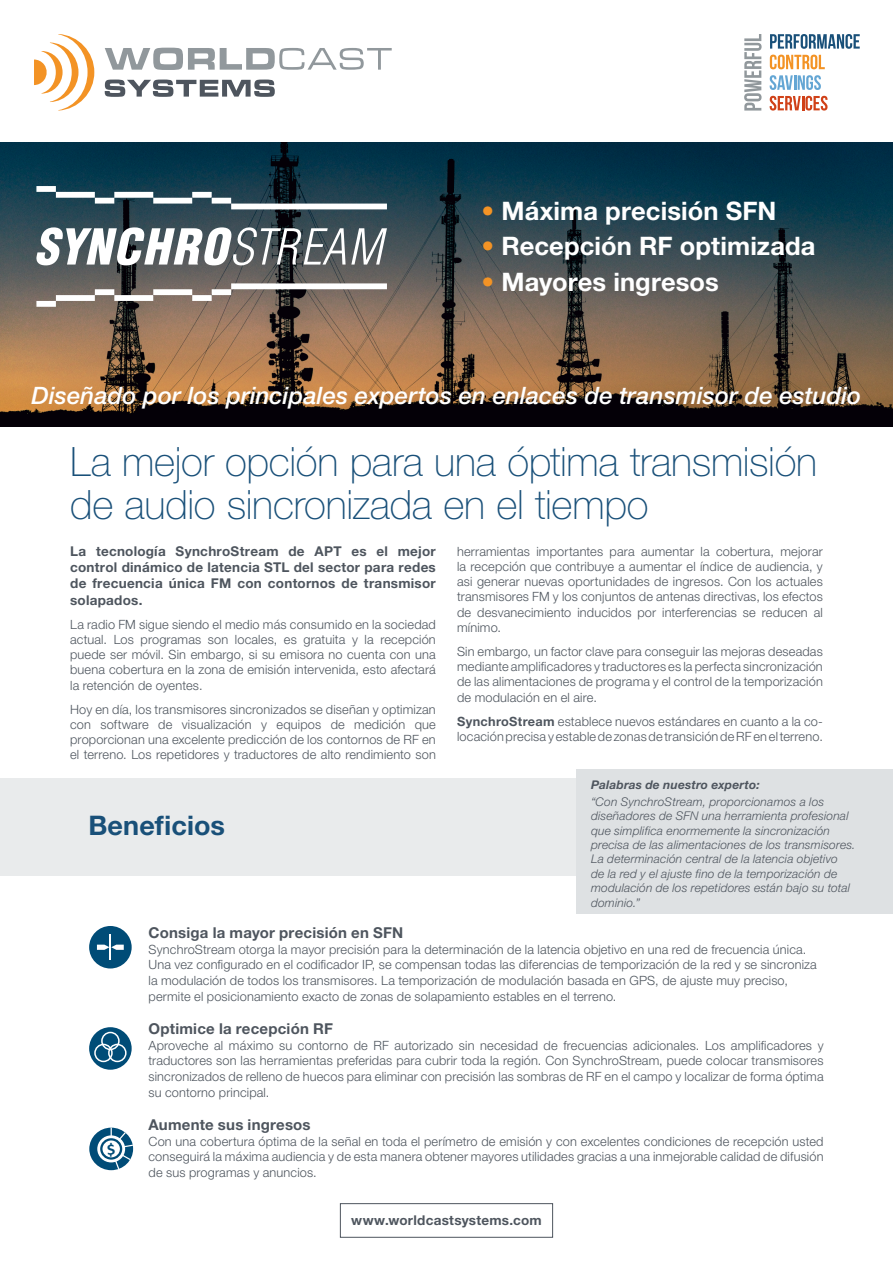
<style>
.page{position:relative;width:893px;height:1263px;background:#fff}
.page>*{position:absolute;margin:0;border:0;box-sizing:border-box;transform-origin:0 0}
.t1{font:100 40.5px/42px "Helvetica Neue LT Pro";letter-spacing:-.01em;color:#195079}
.t2{font:700 27px "Helvetica Neue LT Pro";letter-spacing:.005em;color:#195079}
.t3{font:700 25.5px "Helvetica Neue LT Pro";letter-spacing:.005em;color:#fff}
.t4{font:italic 500 24px "Helvetica Neue LT Pro";color:#fff}
.t5{font:700 15px "Helvetica Neue LT Pro";letter-spacing:.015em;color:#4e555e}
.t6{font:700 13.5px/16.2px "Helvetica Neue LT Pro";letter-spacing:.02em;color:#4e555e;text-align:justify}
.t7{font:300 12.75px/15.3px "Helvetica Neue LT Pro";letter-spacing:.015em;color:#4e555e;text-align:justify}
.t8{font:italic 300 12px/14.4px "Helvetica Neue LT Pro";letter-spacing:.015em;color:#4e555e}
.t9{font:italic 700 12px "Helvetica Neue LT Pro";letter-spacing:.01em;color:#4e555e}
.s1{color:#f39325}
.s2{font-weight:700}
</style>
<div class="page">
<div style="left:0;top:778px;width:893px;height:98px;background:#e9ebec"></div>
<svg style="left:105px;top:80px;width:170px;height:17px"></svg>
<svg style="left:105px;top:48px;width:287px;height:22px"></svg>
<svg style="left:34px;top:34px;width:60px;height:77px"></svg>
<svg style="left:770px;top:34px;width:90px;height:15px"></svg>
<svg style="left:770px;top:55px;width:55px;height:14px"></svg>
<svg style="left:770px;top:75px;width:51px;height:15px"></svg>
<svg style="left:770px;top:96px;width:57px;height:15px"></svg>
<svg style="left:744px;top:34px;width:18px;height:77px"></svg>
<svg style="left:340px;top:1203px;width:213px;height:35px"></svg>
<img style="left:0;top:143px;width:893px;height:283px">
<svg style="left:36px;top:186px;width:351px;height:121px"></svg>
<div style="left:89px;top:1027px;width:43px;height:43px;background:#004c77;border-radius:50%"></div>
<div style="left:94px;top:1044px;width:19px;height:18px;border:2px solid #fff;border-radius:50%"></div>
<div style="left:108px;top:1044px;width:19px;height:18px;border:2px solid #fff;border-radius:50%"></div>
<div style="left:101px;top:1032px;width:19px;height:18px;border:2px solid #fff;border-radius:50%"></div>
<div style="left:89px;top:1128px;width:44px;height:42px;background:#004c77;border-radius:50%"></div>
<svg style="left:98px;top:1136px;width:26px;height:26px"></svg>
<div style="left:97px;top:1135px;width:28px;height:27px;border:2px solid #fff;border-radius:50%"></div>
<div style="left:100px;top:1138px;width:22px;height:21px;border:2px solid #004c77;border-radius:50%"></div>
<div style="left:89px;top:926px;width:43px;height:42px;background:#004c77;border-radius:50%"></div>
<svg style="left:97px;top:934px;width:27px;height:26px"></svg>
<div style="left:576px;top:769px;width:317px;height:144px;background:#dee1e3"></div>
<svg style="left:107px;top:1128px;width:27px;height:42px"></svg>
<h3 class="t3" style="left:482px;top:195px;width:296px"><span class="s1">•</span> Máxima precisión SFN</h3>
<h3 class="t3" style="left:482px;top:231px;width:335px"><span class="s1">•</span> Recepción RF optimizada</h3>
<h3 class="t3" style="left:482px;top:266px;width:239px"><span class="s1">•</span> Mayores ingresos</h3>
<h3 class="t4" style="left:32px;top:381px;width:831px">Diseñado por los principales expertos en enlaces de transmisor de estudio</h3>
<h1 class="t1" style="left:70px;top:441px;width:749px">La mejor opción para una óptima transmisión de audio sincronizada en el tiempo</h1>
<p class="t6" style="left:70px;top:543px;width:367px">La tecnología SynchroStream de APT es el mejor control dinámico de latencia STL del sector para redes de frecuencia única FM con contornos de transmisor solapados.</p>
<p class="t7" style="left:70px;top:616px;width:367px">La radio FM sigue siendo el medio más consumido en la sociedad actual. Los programas son locales, es gratuita y la recepción puede ser móvil. Sin embargo, si su emisora no cuenta con una buena cobertura en la zona de emisión intervenida, esto afectará la retención de oyentes.</p>
<p class="t7" style="left:70px;top:701px;width:367px">Hoy en día, los transmisores sincronizados se diseñan y optimizan con software de visualización y equipos de medición que proporcionan una excelente predicción de los contornos de RF en el terreno. Los repetidores y traductores de alto rendimiento son</p>
<p class="t7" style="left:457px;top:543px;width:367px">herramientas importantes para aumentar la cobertura, mejorar la recepción que contribuye a aumentar el índice de audiencia, y asi generar nuevas oportunidades de ingresos. Con los actuales transmisores FM y los conjuntos de antenas directivas, los efectos de desvanecimiento inducidos por interferencias se reducen al mínimo.</p>
<p class="t7" style="left:457px;top:643px;width:367px">Sin embargo, un factor clave para conseguir las mejoras deseadas mediante amplificadores y traductores es la perfecta sincronización de las alimentaciones de programa y el control de la temporización de modulación en el aire.</p>
<p class="t7" style="left:457px;top:713px;width:367px"><span class="s2">SynchroStream</span> establece nuevos estándares en cuanto a la co&shy;locación precisa y estable de zonas de transición de RF en el terreno.</p>
<h2 class="t2" style="left:88px;top:808px;width:138px">Beneficios</h2>
<p class="t9" style="left:591px;top:777px;width:170px">Palabras de nuestro experto:</p>
<p class="t8" style="left:591px;top:794px;width:266px">“Con SynchroStream, proporcionamos a los diseñadores de SFN una herramienta profesional que simplifica enormemente la sincronización precisa de las alimentaciones de los transmisores.<br>La determinación central de la latencia objetivo<br>de la red y el ajuste fino de la temporización de modulación de los repetidores están bajo su total dominio.”</p>
<p class="t5" style="left:148px;top:923px;width:256px">Consiga la mayor precisión en SFN</p>
<p class="t7" style="left:148px;top:941px;width:670px;line-height:15.8px;text-align:left">SynchroStream otorga la mayor precisión para la determinación de la latencia objetivo en una red de frecuencia única.<br>Una vez configurado en el codificador IP, se compensan todas las diferencias de temporización de la red y se sincroniza la modulación de todos los transmisores. La temporización de modulación basada en GPS, de ajuste muy preciso, permite el posicionamiento exacto de zonas de solapamiento estables en el terreno.</p>
<p class="t5" style="left:148px;top:1019px;width:186px">Optimice la recepción RF</p>
<p class="t7" style="left:148px;top:1037px;width:677px;line-height:15.8px">Aproveche al máximo su contorno de RF autorizado sin necesidad de frecuencias adicionales. Los amplificadores y traductores son las herramientas preferidas para cubrir toda la región. Con SynchroStream, puede colocar transmisores sincronizados de relleno de huecos para eliminar con precisión las sombras de RF en el campo y localizar de forma óptima su contorno principal.</p>
<p class="t5" style="left:148px;top:1115px;width:164px">Aumente sus ingresos</p>
<p class="t7" style="left:148px;top:1133px;width:677px;line-height:15.8px">Con una cobertura óptima de la señal en toda el perímetro de emisión y con excelentes condiciones de recepción usted conseguirá la máxima audiencia y de esta manera obtener mayores utilidades gracias a una inmejorable calidad de difusión de sus programas y anuncios.</p>
<p class="t6" style="left:351px;top:1212px;width:192px">www.worldcastsystems.com</p>
</div>
